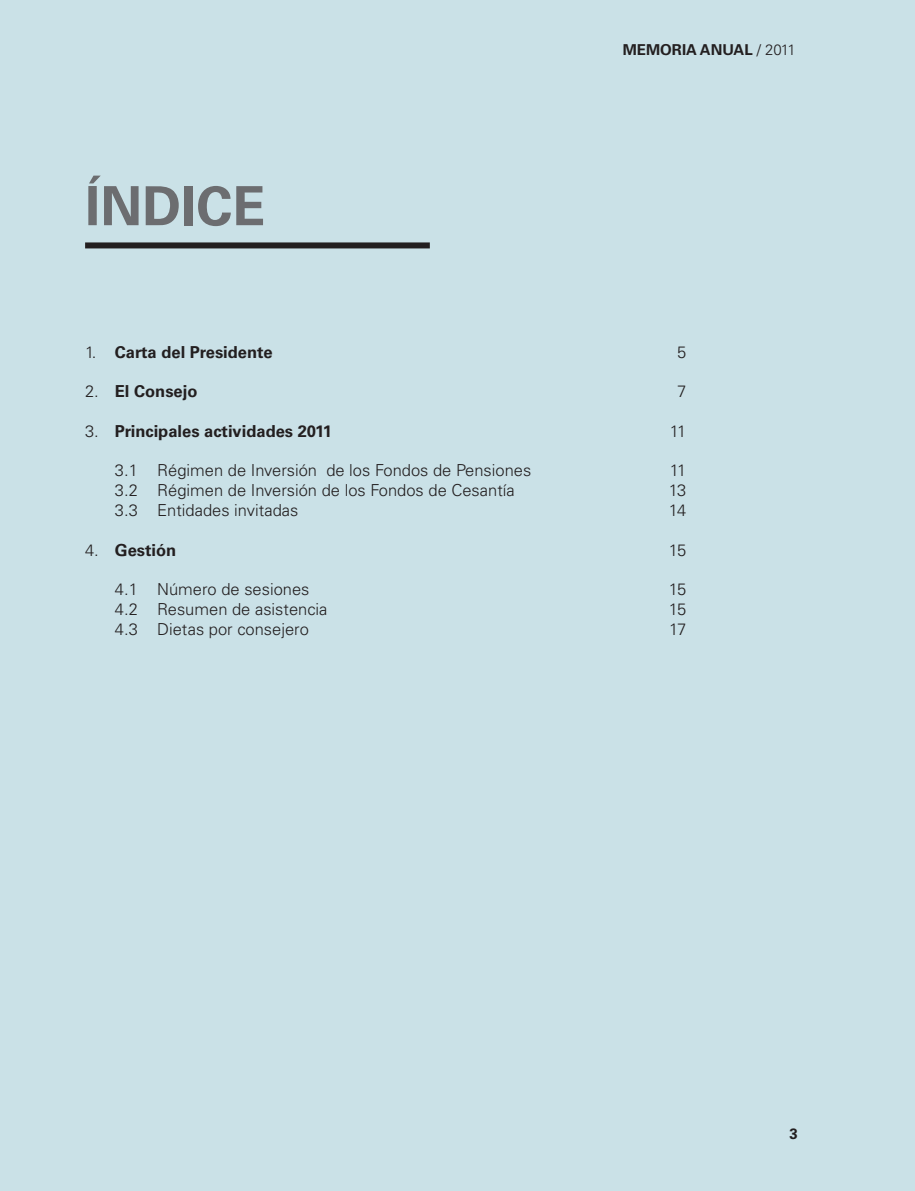
<style>
.page{position:relative;width:915px;height:1191px;background:#fff}
.page>*{position:absolute;margin:0;border:0;box-sizing:border-box;transform-origin:0 0}
.t1{font:700 54px "Univers";color:#6c6d70}
.TDC_2{font:300 16.5px "Univers";color:#231f20}
.TDC_1{font:700 16.5px "Univers";color:#231f20}
.TDC_1-2{font:300 16.5px "Univers";color:#231f20}
.t2{font:700 15px "Univers";color:#231f20}
.s1{font-weight:300}
</style>
<div class="page">
<div style="left:0;top:0;width:914px;height:1191px;background:#cae1e7"></div>
<div style="left:85px;top:242px;width:344px;height:6px;background:#231f20"></div>
<p class="t1" style="left:85px;top:174px;width:182px">ÍNDICE</p>
<p class="t2" style="left:622px;top:41px;width:174px">MEMORIA ANUAL <span class="s1">/ 2011</span></p>
<p class="TDC_1" style="left:85px;top:342px;width:189px"><span class="s1">1.</span> Carta del Presidente</p>
<p class="TDC_1-2" style="left:677px;top:342px;width:11px">5</p>
<p class="TDC_1" style="left:85px;top:382px;width:114px"><span class="s1">2.</span> El Consejo</p>
<p class="TDC_1-2" style="left:677px;top:381px;width:11px">7</p>
<p class="TDC_1" style="left:85px;top:421px;width:248px"><span class="s1">3.</span> Principales actividades 2011</p>
<p class="TDC_1-2" style="left:669px;top:421px;width:18px">11</p>
<p class="TDC_2" style="left:115px;top:461px;width:418px">3.1 Régimen de Inversión de los Fondos de Pensiones</p>
<p class="TDC_2" style="left:669px;top:461px;width:18px">11</p>
<p class="TDC_2" style="left:115px;top:480px;width:401px">3.2 Régimen de Inversión de los Fondos de Cesantía</p>
<p class="TDC_2" style="left:668px;top:480px;width:19px">13</p>
<p class="TDC_2" style="left:115px;top:500px;width:185px">3.3 Entidades invitadas</p>
<p class="TDC_2" style="left:668px;top:500px;width:19px">14</p>
<p class="TDC_1" style="left:85px;top:540px;width:93px"><span class="s1">4.</span> Gestión</p>
<p class="TDC_1-2" style="left:668px;top:540px;width:19px">15</p>
<p class="TDC_2" style="left:115px;top:579px;width:196px">4.1 Número de sesiones</p>
<p class="TDC_2" style="left:668px;top:579px;width:19px">15</p>
<p class="TDC_2" style="left:115px;top:599px;width:214px">4.2 Resumen de asistencia</p>
<p class="TDC_2" style="left:668px;top:599px;width:19px">15</p>
<p class="TDC_2" style="left:115px;top:619px;width:195px">4.3 Dietas por consejero</p>
<p class="TDC_2" style="left:669px;top:619px;width:19px">17</p>
<p class="t2" style="left:789px;top:1125px;width:10px">3</p>
</div>
